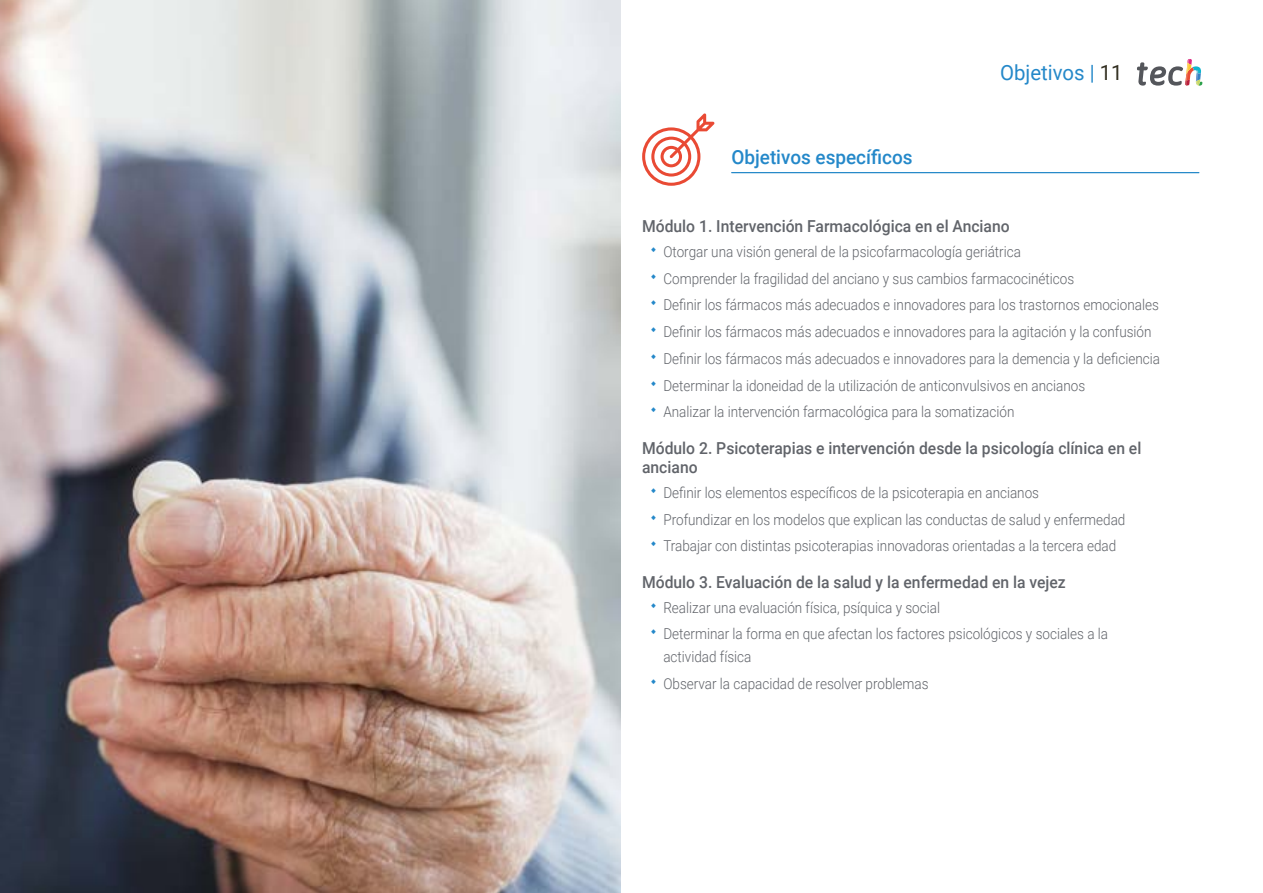
<style>
.page{position:relative;width:1263px;height:893px;background:#fff}
.page>*{position:absolute;margin:0;border:0;box-sizing:border-box;transform-origin:0 0}
.t1{font:21px "Roboto";color:#2488c9}
.t2{font:500 19.5px "Roboto";color:#2488c9}
.t3{font:500 16.5px/19.5px "Roboto";color:#61646a;scale:.95 1}
.t4{font:300 15px/26.7px "Roboto";color:#61646a;scale:.9 1}
.s1{color:#312e20}
</style>
<div class="page">
<svg style="left:642px;top:113px;width:72px;height:73px"></svg>
<hr style="left:731px;top:172px;width:468px;height:1px;background:#2488c9">
<img style="left:0;top:0;width:621px;height:893px">
<svg style="left:1137px;top:59px;width:65px;height:27px"></svg>
<h2 class="t2" style="left:731px;top:144px;width:183px">Objetivos específicos</h2>
<h1 class="t1" style="left:1000px;top:57px;width:124px">Objetivos | <span class="s1">11</span></h1>
<p class="t3" style="left:642px;top:216px;width:388px">Módulo 1. Intervención Farmacológica en el Anciano</p>
<p class="t4" style="left:663px;top:238px;width:553px">Otorgar una visión general de la psicofarmacología geriátrica<br>Comprender la fragilidad del anciano y sus cambios farmacocinéticos<br>Definir los fármacos más adecuados e innovadores para los trastornos emocionales Definir los fármacos más adecuados e innovadores para la agitación y la confusión Definir los fármacos más adecuados e innovadores para la demencia y la deficiencia Determinar la idoneidad de la utilización de anticonvulsivos en ancianos<br>Analizar la intervención farmacológica para la somatización</p>
<p class="t3" style="left:642px;top:438px;width:527px">Módulo 2. Psicoterapias e intervención desde la psicología clínica en el anciano</p>
<p class="t4" style="left:663px;top:479px;width:515px">Definir los elementos específicos de la psicoterapia en ancianos<br>Profundizar en los modelos que explican las conductas de salud y enfermedad<br>Trabajar con distintas psicoterapias innovadoras orientadas a la tercera edad</p>
<p class="t3" style="left:642px;top:572px;width:447px">Módulo 3. Evaluación de la salud y la enfermedad en la vejez</p>
<p class="t4" style="left:663px;top:593px;width:496px">Realizar una evaluación física, psíquica y social<br>Determinar la forma en que afectan los factores psicológicos y sociales a la</p>
<p class="t4" style="left:663px;top:643px;width:296px">actividad física<br>Observar la capacidad de resolver problemas</p>
</div>
